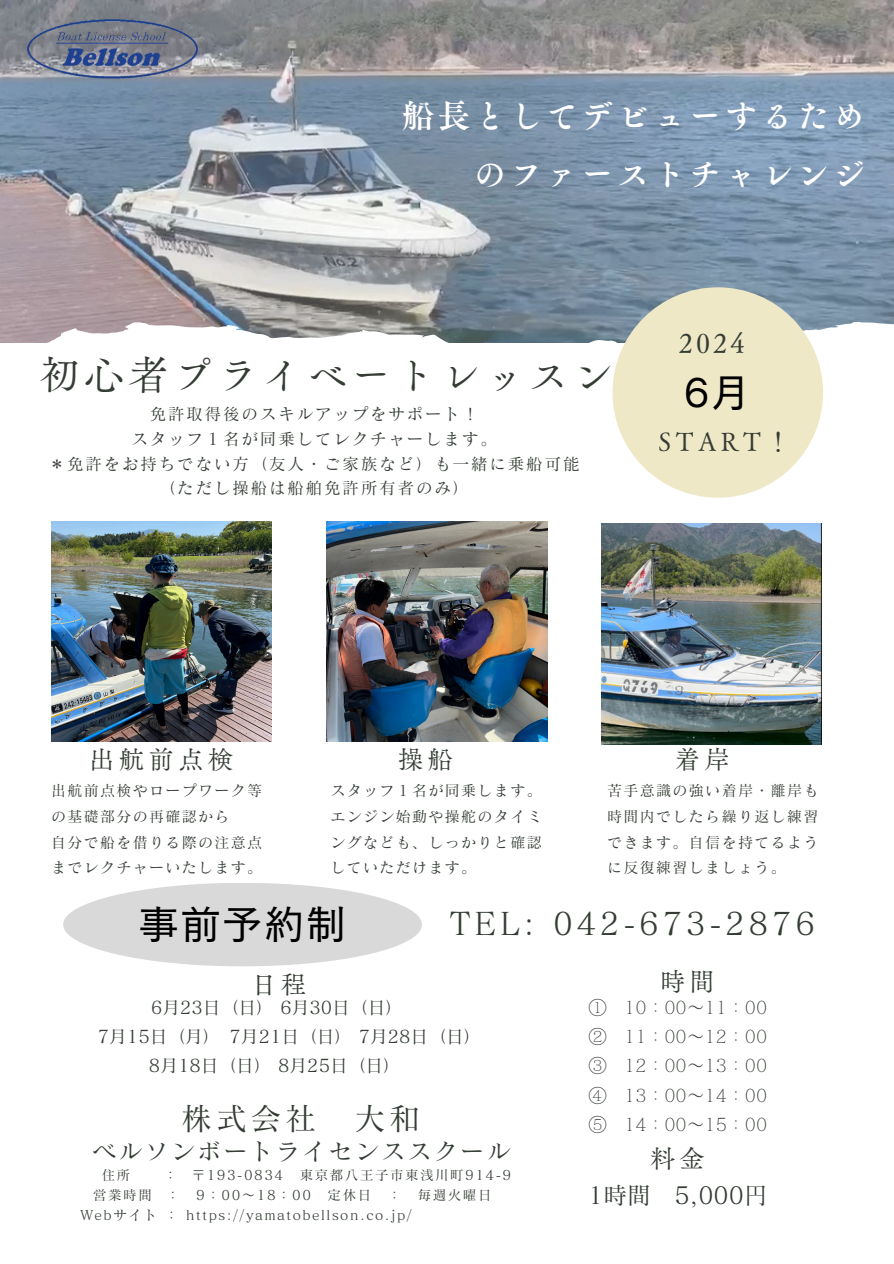
<style>
.page{position:relative;width:894px;height:1264px;background:#fff}
.page>*{position:absolute;margin:0;border:0;box-sizing:border-box;transform-origin:0 0}
.t1{font:40.5px "Canva Tsuku A Old Min Pr 6 N R";letter-spacing:.095em;color:#343c34}
.t2{font:40.5px "Canva Cezanne Pro N M";letter-spacing:.035em;color:#000}
.t3{font:32.7px/57.3px "Canva Tsuku A Old Min Pr 6 N B";letter-spacing:.095em;color:#fff;text-align:right}
.t4{font:31.05px "Canva Matisse Pro N M";letter-spacing:.115em;color:#343c34}
.t5{font:27px "Canva Tsuku A Old Min Pr 6 N R";color:#343c34}
.t6{font:25.5px "Canva Tsuku A Old Min Pr 6 N R";letter-spacing:.16em;color:#343c34}
.t7{font:23.7px "Canva Matisse Pro N M";letter-spacing:.115em;color:#343c34}
.t8{font:17.7px "Canva Matisse Pro N L";color:#343c34}
.t9{font:17.7px "Canva Matisse Pro N M";color:#343c34}
.t10{font:16.5px "Canva Matisse Pro N M";letter-spacing:.115em;color:#343c34}
.t11{font:15px/25.8px "Canva Matisse Pro N M";letter-spacing:.09em;color:#343c34;text-align:justify}
.t12{font:13.5px "Canva Matisse Pro N M";letter-spacing:.115em;color:#343c34}
</style>
<div class="page">
<img style="left:0;top:0;width:893px;height:342px">
<svg style="left:152px;top:321px;width:741px;height:341px"></svg>
<div style="left:612px;top:287px;width:210px;height:210px;background:#efe8c6;border-radius:50%"></div>
<img style="left:326px;top:521px;width:221px;height:220px">
<img style="left:51px;top:521px;width:221px;height:220px">
<img style="left:601px;top:523px;width:220px;height:221px">
<img style="left:15px;top:7px;width:191px;height:82px">
<div style="left:63px;top:882px;width:359px;height:84px;background:#d9d9d9;border-radius:50%"></div>
<p class="t3" style="left:402px;top:87px;width:464px">船長としてデビューするためのファーストチャレンジ</p>
<p class="t1" style="left:40px;top:354px;width:575px">初心者プライベートレッスン</p>
<p class="t10" style="left:150px;top:405px;width:330px">免許取得後のスキルアップをサポート！</p>
<p class="t10" style="left:131px;top:430px;width:367px">スタッフ１名が同乗してレクチャーします。</p>
<p class="t10" style="left:49px;top:455px;width:532px">＊免許をお持ちでない方（友人・ご家族など）も一緒に乗船可能</p>
<p class="t10" style="left:159px;top:480px;width:312px">（ただし操船は船舶免許所有者のみ）</p>
<p class="t5" style="left:678px;top:329px;width:67px">2024</p>
<p class="t2" style="left:684px;top:371px;width:57px">6月</p>
<p class="t6" style="left:658px;top:428px;width:134px">START！</p>
<p class="t6" style="left:89px;top:746px;width:145px">出航前点検</p>
<p class="t6" style="left:397px;top:746px;width:57px">操船</p>
<h6 class="t6" style="left:674px;top:746px;width:57px">着岸</h6>
<h3 class="t11" style="left:51px;top:777px;width:212px">出航前点検やロープワーク等の基礎部分の再確認から</h3>
<h6 class="t11" style="left:51px;top:829px;width:212px">自分で船を借りる際の注意点までレクチャーいたします。</h6>
<p class="t11" style="left:330px;top:777px;width:212px">スタッフ１名が同乗します。</p>
<h1 class="t11" style="left:330px;top:803px;width:212px">エンジン始動や操舵のタイミングなども、しっかりと確認していただけます。</h1>
<p class="t11" style="left:607px;top:777px;width:212px">苦手意識の強い着岸・離岸も</p>
<p class="t11" style="left:607px;top:803px;width:212px">時間内でしたら繰り返し練習できます。自信を持てるように反復練習しましょう。</p>
<p class="t2" style="left:138px;top:903px;width:209px">事前予約制</p>
<p class="t4" style="left:449px;top:907px;width:367px">TEL: 042-673-2876</p>
<h6 class="t6" style="left:251px;top:971px;width:57px">日 程</h6>
<h6 class="t6" style="left:659px;top:968px;width:57px">時間</h6>
<h2 class="t9" style="left:151px;top:998px;width:253px">6月23日（日） 6月30日（日）</h2>
<p class="t9" style="left:98px;top:1027px;width:385px">7月 15日（月） 7月21日（日） 7月28日（日）</p>
<p class="t9" style="left:149px;top:1056px;width:253px">8月 18日（日） 8月25日（日）</p>
<p class="t4" style="left:181px;top:1103px;width:240px">株式会社 大和</p>
<p class="t7" style="left:92px;top:1138px;width:420px">べルソンボートライセンススクール</p>
<h6 class="t12" style="left:102px;top:1167px;width:30px">住所</h6>
<h6 class="t12" style="left:164px;top:1167px;width:349px">： 〒193-0834 東京都八王子市東浅川町914-9</h6>
<p class="t12" style="left:93px;top:1187px;width:274px">営業時間 ： 9：00～18：00 定休日</p>
<p class="t12" style="left:387px;top:1187px;width:100px">： 毎週火曜日</p>
<p class="t12" style="left:80px;top:1208px;width:332px">Webサイト： https://yamatobellson.co.jp/</p>
<p class="t8" style="left:588px;top:998px;width:180px">① 10：00～11：00</p>
<p class="t8" style="left:588px;top:1027px;width:180px">② 11：00～12：00</p>
<p class="t8" style="left:588px;top:1056px;width:180px">③ 12：00～13：00</p>
<p class="t8" style="left:588px;top:1085px;width:180px">④ 13：00～14：00</p>
<p class="t8" style="left:588px;top:1115px;width:180px">⑤ 14：00～15：00</p>
<p class="t6" style="left:649px;top:1144px;width:56px">料金</p>
<h6 class="t7" style="left:588px;top:1182px;width:181px">1時間 5,000円</h6>
</div>
